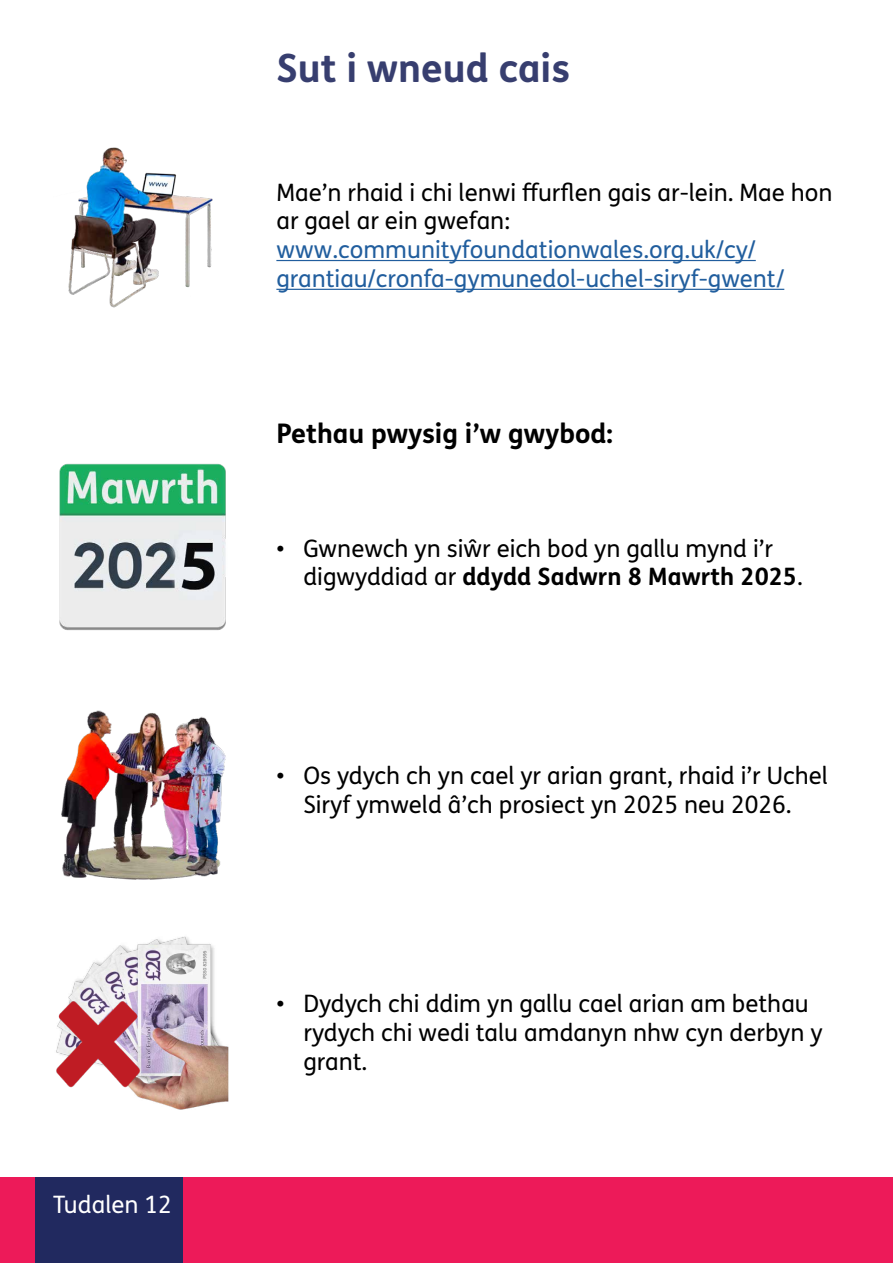
<style>
.page{position:relative;width:893px;height:1263px;background:#fff}
.page>*{position:absolute;margin:0;border:0;box-sizing:border-box;transform-origin:0 0}
.t1{font:700 39px "FS Me Pro";color:#373e6f}
.Bodytext{font:700 27px "FS Me Pro";color:#000}
.Bodytext-2{font:24px/28.8px "FS Me Pro";color:#000}
.Bodytext-3{font:24px/28.8px "FS Me Pro";color:#215e9e}
.t2{font:24px "FS Me Pro";color:#fff}
.s1{font-weight:700}
</style>
<div class="page">
<div style="left:0;top:1177px;width:893px;height:86px;background:#ed1a59"></div>
<div style="left:35px;top:1177px;width:148px;height:86px;background:#21295f"></div>
<hr style="left:276px;top:260px;width:480px;height:1px;background:#215e9e">
<hr style="left:276px;top:289px;width:508px;height:1px;background:#215e9e">
<img style="left:68px;top:147px;width:145px;height:161px">
<img style="left:59px;top:463px;width:167px;height:168px">
<img style="left:61px;top:710px;width:165px;height:170px">
<img style="left:68px;top:936px;width:161px;height:174px">
<img style="left:56px;top:999px;width:86px;height:90px">
<p class="t2" style="left:53px;top:1188px;width:120px">Tudalen 12</p>
<h2 class="t1" style="left:276px;top:38px;width:295px">Sut i wneud cais</h2>
<p class="Bodytext-2" style="left:276px;top:177px;width:558px">Mae’n rhaid i chi lenwi ffurflen gais ar-lein. Mae hon ar gael ar ein gwefan:</p>
<p class="Bodytext-3" style="left:276px;top:235px;width:509px">www.communityfoundationwales.org.uk/cy/ grantiau/cronfa-gymunedol-uchel-siryf-gwent/</p>
<p class="Bodytext" style="left:276px;top:412px;width:338px">Pethau pwysig i’w gwybod:</p>
<p class="Bodytext-2" style="left:303px;top:533px;width:501px;text-indent:-27px">• Gwnewch yn siŵr eich bod yn gallu mynd i’r digwyddiad ar <span class="s1">ddydd Sadwrn 8 Mawrth 2025</span>.</p>
<p class="Bodytext-2" style="left:276px;top:761px;width:553px;text-align:center">• Os ydych ch yn cael yr arian grant, rhaid i’r Uchel<br>Siryf ymweld â’ch prosiect yn 2025 neu 2026.</p>
<p class="Bodytext-2" style="left:303px;top:989px;width:521px;text-indent:-27px">• Dydych chi ddim yn gallu cael arian am bethau rydych chi wedi talu amdanyn nhw cyn derbyn y grant.</p>
</div>
